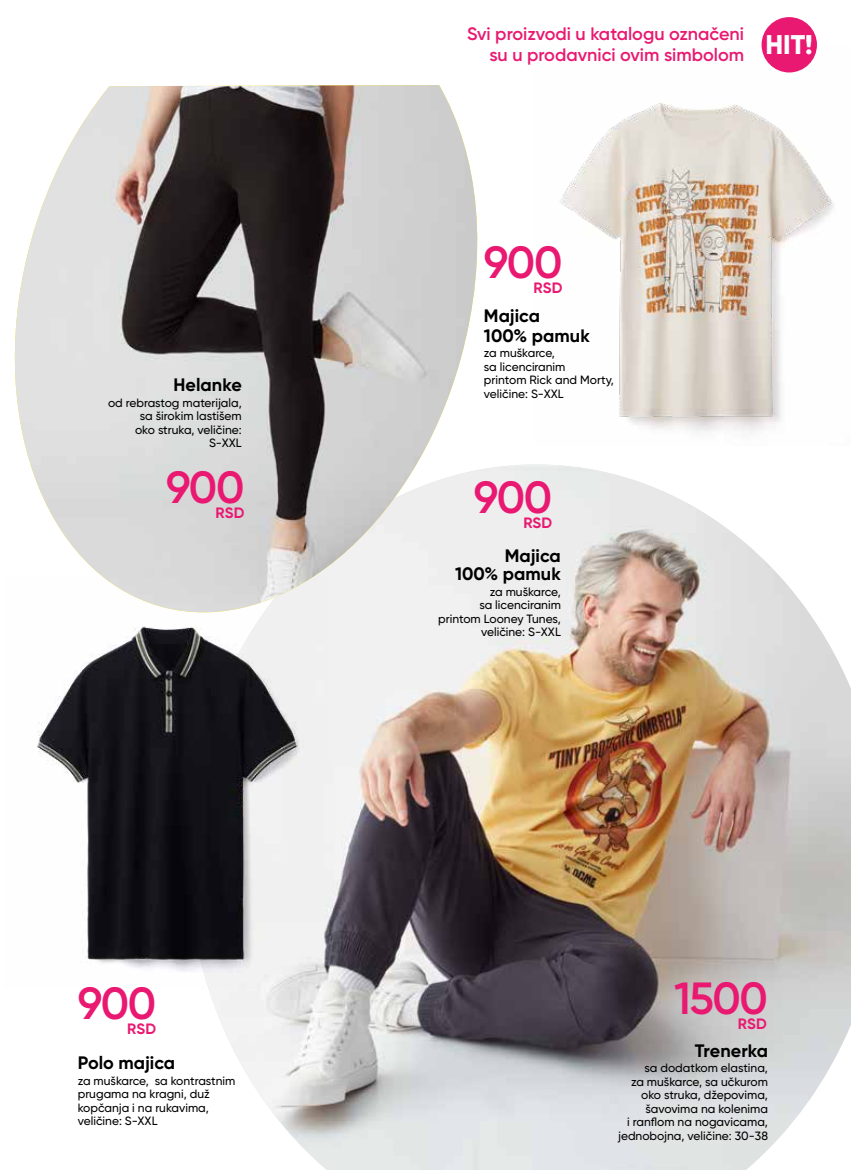
<style>
.page{position:relative;width:851px;height:1170px;background:#fff}
.page>*{position:absolute;margin:0;border:0;box-sizing:border-box;transform-origin:0 0}
.t1{font:600 45px "Gilroy";letter-spacing:-.035em;color:#e91871}
.t2{font:800 27px "Gilroy";color:#fff}
.t3{font:700 18px/20.1px "Gilroy";color:#000}
.t4{font:600 18px/21px "Gilroy";color:#e91871;text-align:right}
.t5{font:700 15px "Gilroy";letter-spacing:.01em;color:#e91871}
.t6{font:500 12px/13.5px "Gilroy";color:#000;text-align:right}
</style>
<div class="page">
<img style="left:208px;top:464px;width:642px;height:705px">
<img style="left:560px;top:45px;width:274px;height:389px">
<img style="left:55px;top:639px;width:279px;height:349px">
<img style="left:37px;top:712px;width:18px;height:51px">
<img style="left:14px;top:85px;width:475px;height:554px">
<div style="left:761px;top:17px;width:55px;height:55px;background:#e91871;border-radius:50%"></div>
<h3 class="t3" style="left:173px;top:374px;width:70px">Helanke</h3>
<p class="t6" style="left:108px;top:395px;width:135px">od rebrastog materijala, sa širokim lastišem<br>oko struka, veličine:<br>S-XXL</p>
<h1 class="t1" style="left:166px;top:459px;width:80px">900</h1>
<p class="t5" style="left:215px;top:503px;width:30px">RSD</p>
<h1 class="t1" style="left:78px;top:975px;width:80px">900</h1>
<p class="t5" style="left:127px;top:1019px;width:30px">RSD</p>
<h3 class="t3" style="left:78px;top:1052px;width:99px">Polo majica</h3>
<p class="t6" style="left:78px;top:1073px;width:159px;text-align:left">za muškarce, sa kontrastnim prugama na kragni, duž kopčanja i na rukavima, veličine: S-XXL</p>
<h3 class="t4" style="left:467px;top:23px;width:278px">Svi proizvodi u katalogu označeni su u prodavnici ovim simbolom</h3>
<h2 class="t2" style="left:765px;top:28px;width:49px">HIT!</h2>
<h1 class="t1" style="left:484px;top:235px;width:80px">900</h1>
<p class="t5" style="left:533px;top:278px;width:30px">RSD</p>
<h3 class="t3" style="left:484px;top:305px;width:107px">Majica<br>100% pamuk</h3>
<p class="t6" style="left:484px;top:346px;width:131px;text-align:left">za muškarce,<br>sa licenciranim<br>printom Rick and Morty, veličine: S-XXL</p>
<h1 class="t1" style="left:474px;top:469px;width:80px">900</h1>
<p class="t5" style="left:523px;top:513px;width:30px">RSD</p>
<h3 class="t3" style="left:455px;top:546px;width:107px;line-height:18px;text-align:right">Majica<br>100% pamuk</h3>
<p class="t6" style="left:438px;top:584px;width:124px">za muškarce,<br>sa licenciranim printom Looney Tunes, veličine: S-XXL</p>
<h1 class="t1" style="left:674px;top:970px;width:95px">1500</h1>
<p class="t5" style="left:737px;top:1014px;width:30px">RSD</p>
<h3 class="t3" style="left:694px;top:1040px;width:75px">Trenerka</h3>
<p class="t6" style="left:618px;top:1061px;width:151px">sa dodatkom elastina,<br>za muškarce, sa učkurom oko struka, džepovima, šavovima na kolenima<br>i ranflom na nogavicama, jednobojna, veličine: 30-38</p>
</div>
